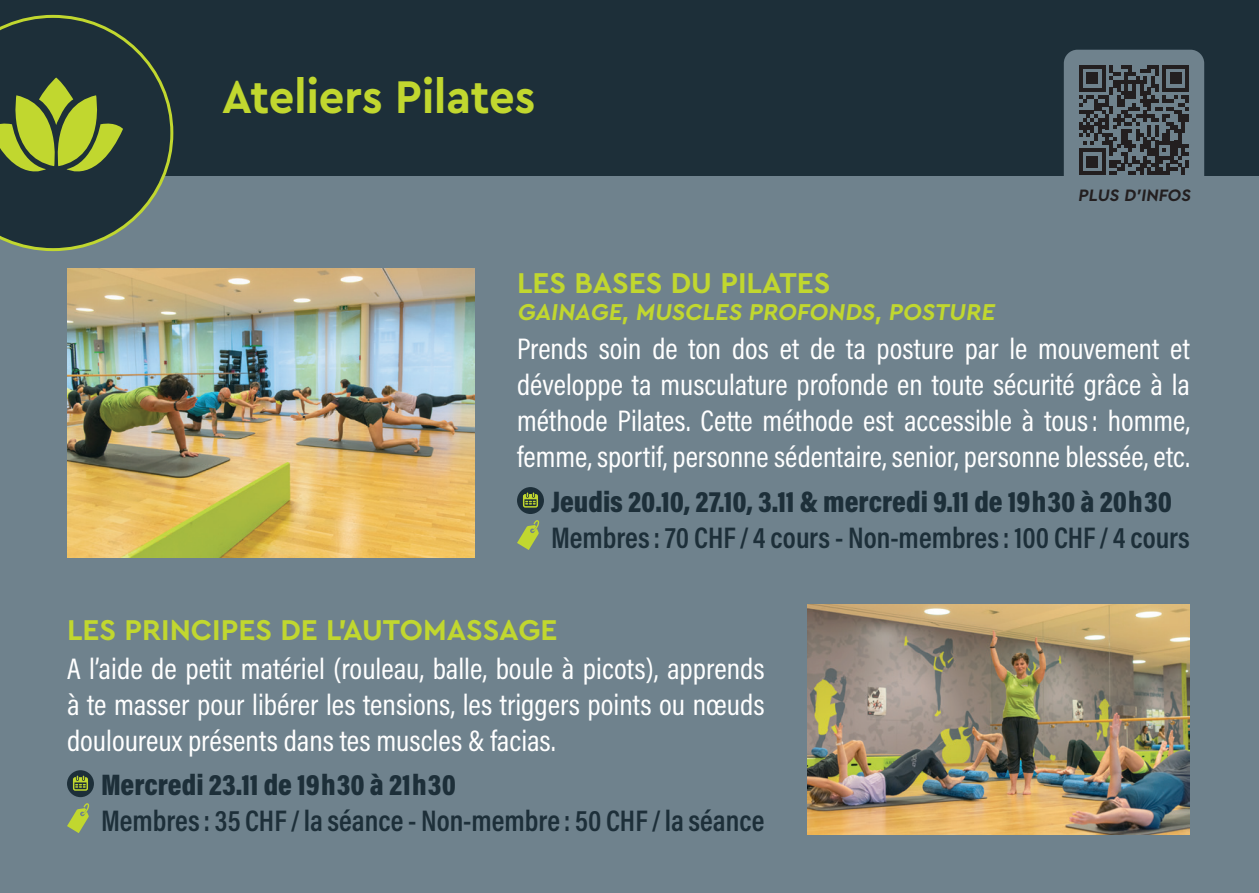
<style>
.page{position:relative;width:1259px;height:893px;background:#6f828d}
.page>*{position:absolute;margin:0;border:0;box-sizing:border-box;transform-origin:0 0}
.t1{font:700 48px "Cera Pro";color:#c1d72f;scale:.94 1}
.t2{font:30px/36px "Acumin Pro Cond";color:#fff;text-align:justify}
.t3{font:600 30px "Acumin Pro Cond";color:#1d2f39}
.t4{font:900 30px "Acumin Pro Cond";color:#1d2f39}
.t5{font:700 30px "Cera Pro";color:#c1d72f}
.t6{font:700 24px "Cera Pro";color:#c1d72f}
.t7{font:700 17.4px "Cera Pro";color:#231f20}
</style>
<div class="page">
<div style="left:0;top:0;width:1259px;height:175px;background:#1d2f39"></div>
<div style="left:517px;top:487px;width:27px;height:27px;background:#1d2f39;border-radius:50%"></div>
<svg style="left:523px;top:492px;width:15px;height:16px"></svg>
<svg style="left:517px;top:520px;width:22px;height:30px"></svg>
<div style="left:67px;top:770px;width:27px;height:27px;background:#1d2f39;border-radius:50%"></div>
<svg style="left:73px;top:776px;width:15px;height:15px"></svg>
<svg style="left:67px;top:803px;width:22px;height:30px"></svg>
<img style="left:807px;top:605px;width:383px;height:229px">
<img style="left:67px;top:268px;width:407px;height:289px">
<svg style="left:0;top:14px;width:173px;height:237px"></svg>
<svg style="left:39px;top:78px;width:34px;height:47px"></svg>
<div style="left:1063px;top:50px;width:141px;height:140px;background:#6f828d;border-radius:14px"></div>
<svg style="left:1079px;top:65px;width:110px;height:110px"></svg>
<p class="t1" style="left:222px;top:65px;width:335px">Ateliers Pilates</p>
<p class="t7" style="left:1078px;top:184px;width:117px">PLUS D'INFOS</p>
<p class="t5" style="left:517px;top:263px;width:315px">LES BASES DU PILATES</p>
<p class="t6" style="left:517px;top:296px;width:483px">GAINAGE, MUSCLES PROFONDS, POSTURE</p>
<p class="t2" style="left:517px;top:330px;width:674px">Prends soin de ton dos et de ta posture par le mouvement et développe ta musculature profonde en toute sécurité grâce à la méthode Pilates. Cette méthode est accessible à tous: homme, femme, sportif, personne sédentaire, senior, personne blessée, etc.</p>
<p class="t4" style="left:551px;top:482px;width:622px">Jeudis 20.10, 27.10, 3.11 &amp; mercredi 9.11 de 19h30 à 20h30</p>
<p class="t3" style="left:551px;top:518px;width:640px">Membres: 70 CHF / 4 cours - Non-membres: 100 CHF / 4 cours</p>
<p class="t5" style="left:67px;top:609px;width:492px">LES PRINCIPES DE L’AUTOMASSAGE</p>
<p class="t2" style="left:67px;top:650px;width:699px">A l’aide de petit matériel (rouleau, balle, boule à picots), apprends à te masser pour libérer les tensions, les triggers points ou nœuds douloureux présents dans tes muscles &amp; facias.</p>
<p class="t4" style="left:101px;top:765px;width:356px">Mercredi 23.11 de 19h30 à 21h30</p>
<p class="t3" style="left:101px;top:801px;width:665px">Membres: 35 CHF /la séance - Non-membre : 50 CHF /la séance</p>
</div>
